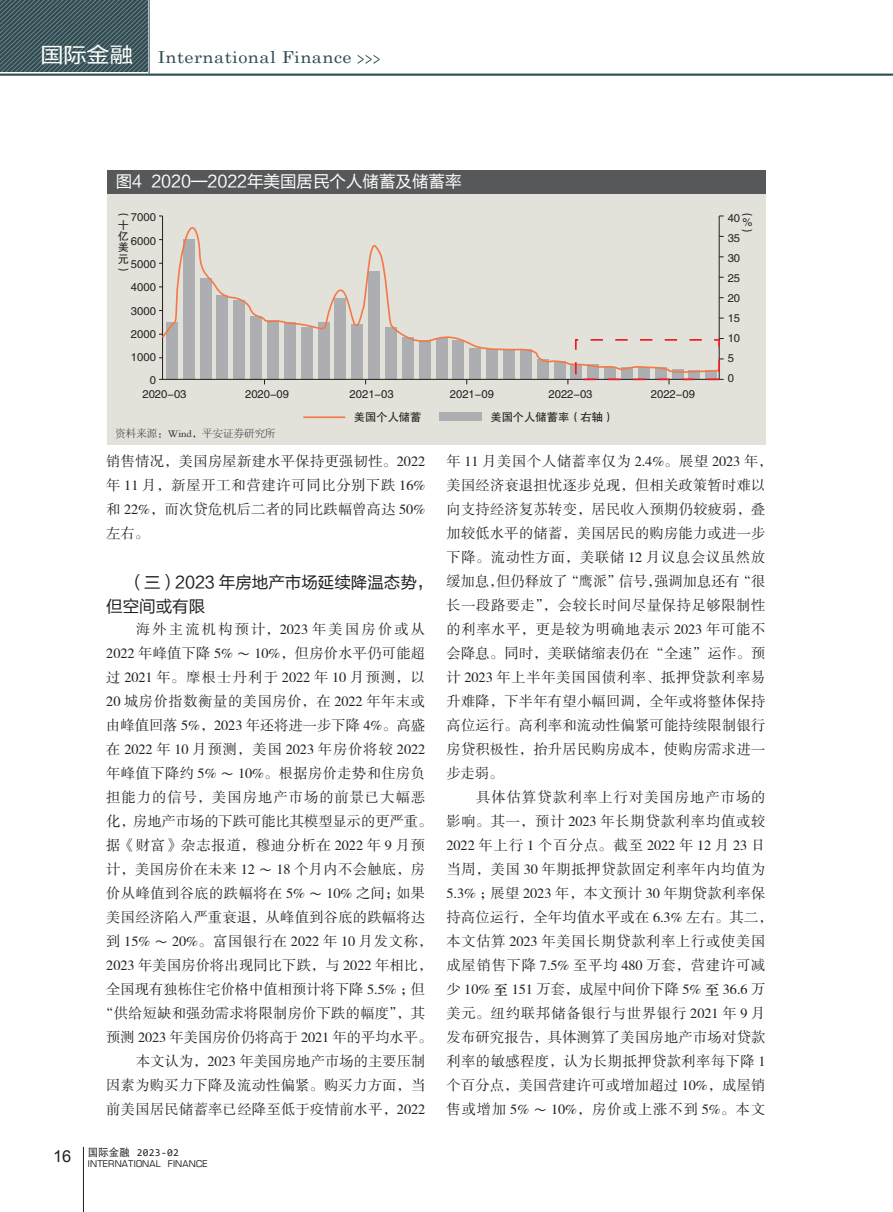
<style>
.page{position:relative;width:893px;height:1212px;background:#fff}
.page>*{position:absolute;margin:0;border:0;box-sizing:border-box;transform-origin:0 0}
.t1{font:16.5px/24px "FZLTHK GBK1 0";color:#231f20}
.t2{font:16.5px "Century Schoolbook";letter-spacing:.025em;color:#2d4b50;scale:1.1 1}
.t3{font:16.5px "FZLTHK GBK1 0";color:#fff}
.t4{font:14.25px/24px "FZSSJW GB1 0";letter-spacing:.02em;color:#231f20}
.t5{font:14.25px "FZSSJW GB1 0";color:#231f20}
.t6{font:14.25px "FZSSJW GB1 0";letter-spacing:.05em;color:#231f20}
.t7{font:14.25px "FZSSJW GB1 0";letter-spacing:.045em;color:#231f20}
.t8{font:14.25px "FZSSJW GB1 0";letter-spacing:.04em;color:#231f20}
.t9{font:14.25px "FZSSJW GB1 0";letter-spacing:.065em;color:#231f20}
.t10{font:14.25px "FZSSJW GB1 0";letter-spacing:.075em;color:#231f20}
.t11{font:14.25px "FZSSJW GB1 0";letter-spacing:.155em;color:#231f20}
.t12{font:11.25px/20.1px "FZHTJW GB1 0";color:#231f20;text-align:justify}
.t13{font:10.5px "FZSYJW GB1 0";color:#231f20}
.t14{font:10.5px "Consolas";letter-spacing:.025em;color:#231f20}
.t15{font:9px "Eurostile";letter-spacing:.025em;color:#231f20}
.s1{font-family:"FZLTHJW GB1 0";font-size:21px;color:#fff}
.s2{font-family:"ST Zhongsong"}
.s3{font-family:"DFP Hei W5 GB"}
</style>
<div class="page">
<svg style="left:0;top:0;width:147px;height:72px;background:#425c60"></svg>
<hr style="left:0;top:74px;width:893px;height:2px;background:#2d4b50">
<svg style="left:358px;top:55px;width:22px;height:9px"></svg>
<hr style="left:149px;top:0;width:1px;height:73px;background:#2d4b50">
<hr style="left:83px;top:1147px;width:1px;height:65px;background:#231f20">
<div style="left:107px;top:184px;width:658px;height:261px;background:#e2e1da"></div>
<div style="left:107px;top:170px;width:658px;height:24px;background:#57585a"></div>
<div style="left:166px;top:322px;width:12px;height:57px;background:#adaeb1"></div>
<div style="left:183px;top:240px;width:12px;height:139px;background:#adaeb1"></div>
<div style="left:200px;top:278px;width:11px;height:101px;background:#adaeb1"></div>
<div style="left:217px;top:296px;width:11px;height:83px;background:#adaeb1"></div>
<div style="left:233px;top:300px;width:12px;height:79px;background:#adaeb1"></div>
<div style="left:250px;top:316px;width:12px;height:63px;background:#adaeb1"></div>
<div style="left:267px;top:320px;width:12px;height:59px;background:#adaeb1"></div>
<div style="left:284px;top:322px;width:12px;height:57px;background:#adaeb1"></div>
<div style="left:301px;top:327px;width:12px;height:52px;background:#adaeb1"></div>
<div style="left:318px;top:322px;width:11px;height:57px;background:#adaeb1"></div>
<div style="left:335px;top:298px;width:11px;height:81px;background:#adaeb1"></div>
<div style="left:351px;top:325px;width:12px;height:54px;background:#adaeb1"></div>
<div style="left:368px;top:271px;width:12px;height:108px;background:#adaeb1"></div>
<div style="left:385px;top:327px;width:12px;height:52px;background:#adaeb1"></div>
<div style="left:402px;top:337px;width:12px;height:42px;background:#adaeb1"></div>
<div style="left:419px;top:340px;width:12px;height:39px;background:#adaeb1"></div>
<div style="left:436px;top:338px;width:11px;height:41px;background:#adaeb1"></div>
<div style="left:453px;top:340px;width:11px;height:39px;background:#adaeb1"></div>
<div style="left:469px;top:348px;width:12px;height:31px;background:#adaeb1"></div>
<div style="left:486px;top:349px;width:12px;height:30px;background:#adaeb1"></div>
<div style="left:503px;top:349px;width:12px;height:30px;background:#adaeb1"></div>
<div style="left:520px;top:349px;width:12px;height:30px;background:#adaeb1"></div>
<div style="left:537px;top:360px;width:12px;height:19px;background:#adaeb1"></div>
<div style="left:554px;top:361px;width:11px;height:18px;background:#adaeb1"></div>
<div style="left:571px;top:364px;width:11px;height:15px;background:#adaeb1"></div>
<div style="left:587px;top:364px;width:12px;height:15px;background:#adaeb1"></div>
<div style="left:604px;top:367px;width:12px;height:12px;background:#adaeb1"></div>
<div style="left:621px;top:367px;width:12px;height:12px;background:#adaeb1"></div>
<div style="left:638px;top:367px;width:12px;height:12px;background:#adaeb1"></div>
<div style="left:655px;top:367px;width:12px;height:12px;background:#adaeb1"></div>
<div style="left:672px;top:369px;width:11px;height:10px;background:#adaeb1"></div>
<div style="left:689px;top:370px;width:11px;height:9px;background:#adaeb1"></div>
<div style="left:705px;top:370px;width:12px;height:9px;background:#adaeb1"></div>
<div style="left:440px;top:412px;width:42px;height:9px;background:#adaeb1"></div>
<hr style="left:303px;top:416px;width:42px;height:2px;background:#f47947">
<svg style="left:161px;top:215px;width:560px;height:159px"></svg>
<div style="left:575px;top:339px;width:145px;height:41px;border:2px dashed #ee1d23"></div>
<p class="t2" style="left:40px;top:43px;width:284px"><span class="s1">国际金融</span> International Finance</p>
<p class="t3" style="left:116px;top:172px;width:347px">图4 2020—2022年美国居民个人储蓄及储蓄率</p>
<p class="t12" style="left:118px;top:208px;width:12px;line-height:11.2px">︵十亿美元︶</p>
<p class="t12" style="left:741px;top:209px;width:13px;line-height:8.7px">︵ % ︶</p>
<p class="t12" style="left:131px;top:206px;width:26px;line-height:23.2px;text-align:right">7000<br>6000<br>5000<br>4000<br>3000<br>2000<br>1000<br>0</p>
<p class="t12" style="left:142px;top:384px;width:45px">2020-03</p>
<p class="t12" style="left:245px;top:384px;width:45px">2020-09</p>
<p class="t12" style="left:350px;top:384px;width:45px">2021-03</p>
<p class="t12" style="left:450px;top:384px;width:45px">2021-09</p>
<p class="t12" style="left:549px;top:384px;width:45px">2022-03</p>
<p class="t12" style="left:651px;top:384px;width:45px">2022-09</p>
<p class="t12" style="left:728px;top:208px;width:14px;text-align:left">40<br>35<br>30<br>25<br>20<br>15<br>10<br>5<br>0</p>
<p class="t13" style="left:115px;top:428px;width:162px">资料来源：Wind，平安证券研究所</p>
<p class="t12" style="left:354px;top:407px;width:69px">美国个人储蓄</p>
<p class="t12" style="left:490px;top:407px;width:126px">美国个人储蓄率（右轴）</p>
<p class="t4" style="left:106px;top:450px;width:320px;text-align:justify">销售情况，美国房屋新建水平保持更强韧性。2022年 11 月，新屋开工和营建许可同比分别下跌 16%和 22%，而次贷危机后二者的同比跌幅曾高达 50%左右。</p>
<p class="t1" style="left:106px;top:571px;width:329px;text-indent:22px">（三）2023 年房地产市场延续降温态势，但空间或有限</p>
<p class="t11" style="left:136px;top:622px;width:291px">海外主流机构预计，2023 年美国房价或从</p>
<p class="t4" style="left:106px;top:642px;width:320px">2022 年峰值下降 5% <span class="s2">～</span> 10%，但房价水平仍可能超</p>
<p class="t7" style="left:106px;top:670px;width:320px">过 2021 年。摩根士丹利于 2022 年 10 月预测，以</p>
<p class="t8" style="left:106px;top:694px;width:320px">20 城房价指数衡量的美国房价，在 2022 年年末或</p>
<p class="t5" style="left:106px;top:718px;width:320px">由峰值回落 5%，2023 年还将进一步下降 4%。高盛</p>
<p class="t5" style="left:106px;top:742px;width:320px">在 2022 年 10 月预测，美国 2023 年房价将较 2022</p>
<p class="t4" style="left:106px;top:762px;width:320px">年峰值下降约 5% <span class="s2">～</span> 10%。根据房价走势和住房负</p>
<p class="t10" style="left:106px;top:790px;width:320px">担能力的信号，美国房地产市场的前景已大幅恶</p>
<p class="t5" style="left:106px;top:814px;width:328px">化，房地产市场的下跌可能比其模型显示的更严重。</p>
<p class="t9" style="left:106px;top:838px;width:320px">据《财富》杂志报道，穆迪分析在 2022 年 9 月预</p>
<p class="t4" style="left:106px;top:858px;width:320px">计，美国房价在未来 12 <span class="s2">～</span> 18 个月内不会触底，房</p>
<p class="t4" style="left:106px;top:882px;width:320px">价从峰值到谷底的跌幅将在 5% <span class="s2">～</span> 10% 之间；如果</p>
<p class="t4" style="left:106px;top:906px;width:320px">美国经济陷入严重衰退，从峰值到谷底的跌幅将达</p>
<p class="t6" style="left:106px;top:934px;width:328px">到 15% <span class="s2">～</span> 20%。富国银行在 2022 年 10 月发文称，</p>
<p class="t4" style="left:106px;top:954px;width:328px">2023 年美国房价将出现同比下跌，与 2022 年相比，</p>
<p class="t4" style="left:106px;top:978px;width:320px">全国现有独栋住宅价格中值相预计将下降 5.5% ；但</p>
<p class="t4" style="left:99px;top:1002px;width:328px">“供给短缺和强劲需求将限制房价下跌的幅度”，其</p>
<p class="t5" style="left:106px;top:1030px;width:328px">预测 2023 年美国房价仍将高于 2021 年的平均水平。</p>
<p class="t4" style="left:136px;top:1050px;width:291px">本文认为，2023 年美国房地产市场的主要压制</p>
<p class="t4" style="left:106px;top:1074px;width:320px">因素为购买力下降及流动性偏紧。购买力方面，当</p>
<p class="t4" style="left:106px;top:1098px;width:320px">前美国居民储蓄率已经降至低于疫情前水平，2022</p>
<p class="t14" style="left:88px;top:1145px;width:92px"><span class="s3">国际金融</span> 2023-02</p>
<p class="t15" style="left:53px;top:1158px;width:156px"><sup>16</sup> INTERNATIONAL FINANCE</p>
<p class="t4" style="left:446px;top:450px;width:328px">年 11 月美国个人储蓄率仅为 2.4%。展望 2023 年，美国经济衰退担忧逐步兑现，但相关政策暂时难以向支持经济复苏转变，居民收入预期仍较疲弱，叠加较低水平的储蓄，美国居民的购房能力或进一步下降。流动性方面，美联储 12 月议息会议虽然放缓加息，但仍释放了“鹰派”信号，强调加息还有“很长一段路要走”，会较长时间尽量保持足够限制性的利率水平，更是较为明确地表示 2023 年可能不会降息。同时，美联储缩表仍在“全速”运作。预计 2023 年上半年美国国债利率、抵押贷款利率易升难降，下半年有望小幅回调，全年或将整体保持高位运行。高利率和流动性偏紧可能持续限制银行房贷积极性，抬升居民购房成本，使购房需求进一步走弱。</p>
<p class="t4" style="left:446px;top:786px;width:328px;text-indent:30px">具体估算贷款利率上行对美国房地产市场的影响。其一，预计 2023 年长期贷款利率均值或较<br>2022 年上行 1 个百分点。截至 2022 年 12 月 23 日当周，美国 30 年期抵押贷款固定利率年内均值为<br>5.3% ；展望 2023 年，本文预计 30 年期贷款利率保持高位运行，全年均值水平或在 6.3% 左右。其二，本文估算 2023 年美国长期贷款利率上行或使美国成屋销售下降 7.5% 至平均 480 万套，营建许可减少 10% <span class="s2">至</span> 151 万套，成屋中间价下降 5% <span class="s2">至</span> 36.6 万美元。纽约联邦储备银行与世界银行 2021 年 9 月发布研究报告，具体测算了美国房地产市场对贷款利率的敏感程度，认为长期抵押贷款利率每下降 1个百分点，美国营建许可或增加超过 10%，成屋销售或增加 5% <span class="s2">～</span> 10%，房价或上涨不到 5%。本文</p>
</div>
